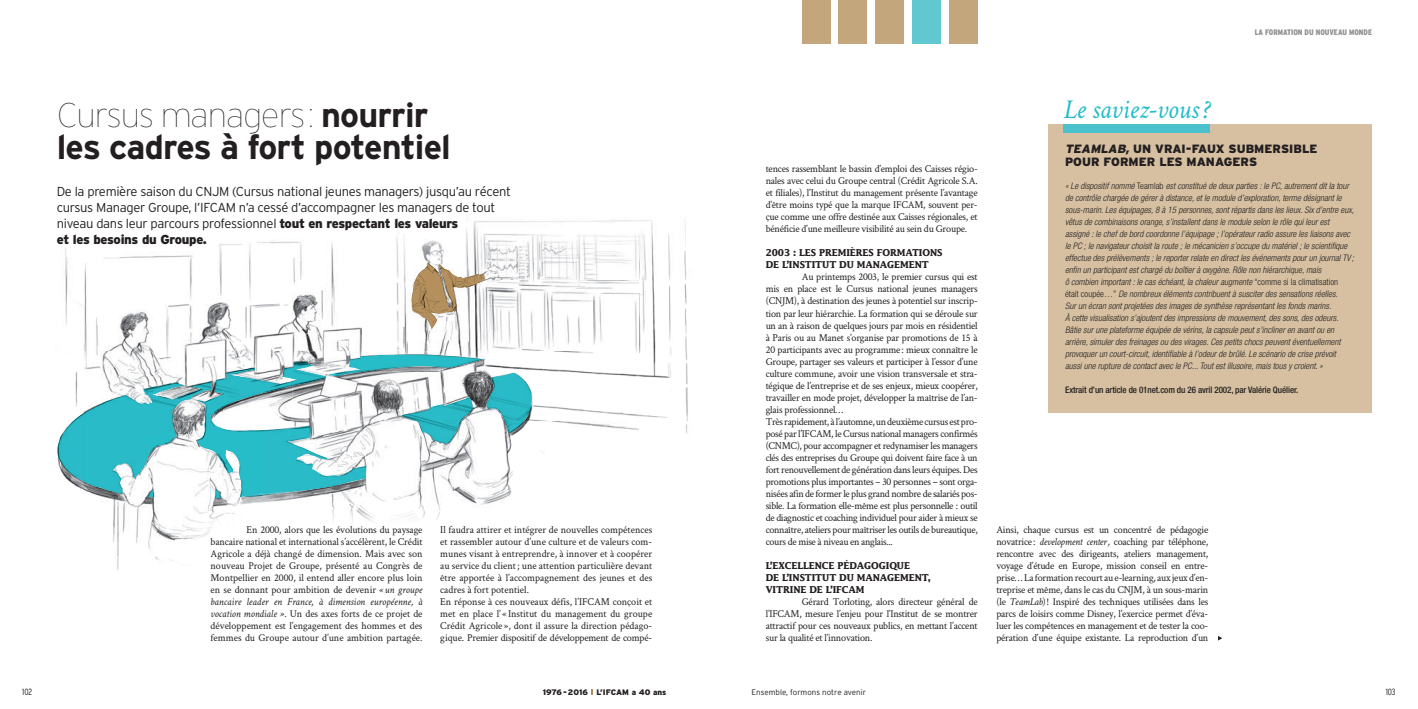
<style>
.page{position:relative;width:1418px;height:709px;background:#fff}
.page>*{position:absolute;margin:0;border:0;box-sizing:border-box;transform-origin:0 0}
.t1{font:700 34.2px/32.3px "Interstate";letter-spacing:-.025em;color:#231f20}
.t2{font:italic 27.3px "Crimson Text";color:#23bcc8}
.t3{font:300 13px/16px "Interstate";letter-spacing:-.025em;color:#231f20}
.t4{font:900 12px/13px "Interstate";color:#231f20}
.t5{font:10.5px/12px "Crimson Text";letter-spacing:-.02em;color:#231f20;text-align:justify}
.t6{font:10.5px/12px "Crimson Text";color:#231f20}
.t7{font:700 9.5px/12px "Lucida";letter-spacing:-.01em;color:#231f20;scale:.95 1}
.t8{font:italic 300 condensed 9px/12px "Helvetica Neue LT Std";color:#231f20}
.t9{font:500 condensed 9px "Helvetica Neue LT Std";letter-spacing:-.01em;color:#231f20}
.t10{font:300 condensed 9px "Interstate";letter-spacing:-.01em;color:#231f20}
.t11{font:300 8px "Interstate";color:#231f20}
.t12{font:900 condensed 8px "Interstate";color:#8d8f92}
.t13{font:900 8px "Interstate";color:#231f20}
.s1{font-weight:100}
.s2{font-weight:900}
.s3{font-style:italic}
.s4{font-style:normal}
</style>
<div class="page">
<div style="left:801px;top:0;width:29px;height:44px;background:#c4a67d"></div>
<div style="left:838px;top:0;width:29px;height:44px;background:#c4a67d"></div>
<div style="left:875px;top:0;width:29px;height:44px;background:#c4a67d"></div>
<div style="left:912px;top:0;width:28px;height:44px;background:#61c7d1"></div>
<div style="left:949px;top:0;width:28px;height:44px;background:#c4a67d"></div>
<img style="left:65px;top:220px;width:622px;height:131px">
<img style="left:84px;top:351px;width:69px;height:3px">
<img style="left:153px;top:351px;width:34px;height:3px">
<img style="left:224px;top:351px;width:464px;height:70px">
<img style="left:542px;top:421px;width:146px;height:32px">
<img style="left:107px;top:498px;width:12px;height:72px">
<img style="left:119px;top:498px;width:45px;height:62px">
<img style="left:209px;top:498px;width:18px;height:3px">
<img style="left:473px;top:498px;width:31px;height:7px">
<svg style="left:71px;top:354px;width:461px;height:144px"></svg>
<img style="left:412px;top:264px;width:46px;height:65px">
<img style="left:402px;top:397px;width:71px;height:47px">
<img style="left:486px;top:373px;width:46px;height:60px">
<img style="left:328px;top:354px;width:87px;height:22px">
<img style="left:197px;top:368px;width:67px;height:129px">
<img style="left:264px;top:361px;width:62px;height:68px">
<img style="left:264px;top:429px;width:68px;height:62px">
<img style="left:332px;top:465px;width:34px;height:21px">
<img style="left:88px;top:382px;width:93px;height:55px">
<img style="left:181px;top:381px;width:31px;height:21px">
<img style="left:57px;top:410px;width:31px;height:73px">
<img style="left:88px;top:437px;width:52px;height:57px">
<img style="left:150px;top:437px;width:25px;height:16px">
<img style="left:164px;top:501px;width:63px;height:59px">
<img style="left:227px;top:491px;width:129px;height:23px">
<img style="left:243px;top:491px;width:52px;height:6px">
<img style="left:356px;top:496px;width:117px;height:24px">
<img style="left:306px;top:506px;width:77px;height:16px">
<div style="left:1048px;top:124px;width:323px;height:288px;background:#d6c0a1"></div>
<div style="left:1063px;top:124px;width:146px;height:8px;background:#4ac1cc"></div>
<svg style="left:1218px;top:636px;width:4px;height:4px"></svg>
<h1 class="t1" style="left:57px;top:98px;width:396px"><span class="s1">Cursus managers :</span> nourrir les cadres à fort potentiel</h1>
<p class="t3" style="left:57px;top:183px;width:455px">De la première saison du CNJM (Cursus national jeunes managers) jusqu’au récent cursus Manager Groupe, l’IFCAM n’a cessé d’accompagner les managers de tout niveau dans leur parcours professionnel <span class="s2">tout en respectant les valeurs<br>et les besoins du Groupe.</span></p>
<p class="t5" style="left:210px;top:523px;width:213px;text-indent:36px">En 2000, alors que les évolutions du paysage bancaire national et international s’accélèrent, le Crédit Agricole a déjà changé de dimension. Mais avec son nouveau Projet de Groupe, présenté au Congrès de Montpellier en 2000, il entend aller encore plus loin en se donnant pour ambition de devenir <span class="s3">« un groupe bancaire leader en France, à dimension européenne, à vocation mondiale »</span>. Un des axes forts de ce projet de développement est l’engagement des hommes et des femmes du Groupe autour d’une ambition partagée.</p>
<p class="t6" style="left:440px;top:523px;width:213px">Il faudra attirer et intégrer de nouvelles compétences et rassembler autour d’une culture et de valeurs com&shy;munes visant à entreprendre, à innover et à coopérer au service du client ; une attention particulière devant être apportée à l’accompagnement des jeunes et des cadres à fort potentiel.<br>En réponse à ces nouveaux défis, l’IFCAM conçoit et met en place l’ « Institut du management du groupe Crédit Agricole », dont il assure la direction pédago&shy;gique. Premier dispositif de développement de compé-</p>
<p class="t12" style="left:1254px;top:27px;width:119px">LA FORMATION DU NOUVEAU MONDE</p>
<p class="t5" style="left:765px;top:163px;width:213px">tences rassemblant le bassin d’emploi des Caisses régio&shy;nales avec celui du Groupe central (Crédit Agricole S.A. et filiales), l’Institut du management présente l’avantage d’être moins typé que la marque IFCAM, souvent per&shy;çue comme une offre destinée aux Caisses régionales, et bénéficie d’une meilleure visibilité au sein du Groupe.</p>
<p class="t7" style="left:765px;top:247px;width:188px">2003 : LES PREMIÈRES FORMATIONS<br>DE L’INSTITUT DU MANAGEMENT</p>
<p class="t5" style="left:765px;top:271px;width:213px;text-align:left;text-indent:36px">Au printemps 2003, le premier cursus qui est mis en place est le Cursus national jeunes managers (CNJM), à destination des jeunes à potentiel sur inscrip&shy;tion par leur hiérarchie. La formation qui se déroule sur un an à raison de quelques jours par mois en résidentiel à Paris ou au Manet s’organise par promotions de 15 à 20 participants avec au programme : mieux connaître le Groupe, partager ses valeurs et participer à l’essor d’une culture commune, avoir une vision transversale et stra&shy;tégique de l’entreprise et de ses enjeux, mieux coopérer, travailler en mode projet, développer la maîtrise de l’an&shy;glais professionnel…<br>Très rapidement, à l’automne, un deuxième cursus est pro&shy;posé par l’IFCAM, le Cursus national managers confirmés (CNMC), pour accompagner et redynamiser les managers clés des entreprises du Groupe qui doivent faire face à un fort renouvellement de génération dans leurs équipes. Des promotions plus importantes – 30 personnes – sont orga&shy;nisées afin de former le plus grand nombre de salariés pos&shy;sible. La formation elle-même est plus personnelle : outil de diagnostic et coaching individuel pour aider à mieux se connaître, ateliers pour maîtriser les outils de bureautique, cours de mise à niveau en anglais...</p>
<p class="t7" style="left:765px;top:559px;width:175px">L’EXCELLENCE PÉDAGOGIQUE<br>DE L’INSTITUT DU MANAGEMENT,<br>VITRINE DE L’IFCAM</p>
<p class="t5" style="left:765px;top:595px;width:213px;text-indent:36px">Gérard Torloting, alors directeur général de l’IFCAM, mesure l’enjeu pour l’Institut de se montrer attractif pour ces nouveaux publics, en mettant l’accent sur la qualité et l’innovation.</p>
<h2 class="t2" style="left:1063px;top:94px;width:148px">Le saviez-vous ?</h2>
<p class="t4" style="left:1065px;top:142px;width:254px"><span class="s3">TEAMLAB,</span> UN VRAI-FAUX SUBMERSIBLE<br>POUR FORMER LES MANAGERS</p>
<p class="t8" style="left:1065px;top:180px;width:290px">« Le dispositif nommé <span class="s4">Teamlab</span> est constitué de deux parties : le PC, autrement dit la tour de contrôle chargée de gérer à distance, et le module d’exploration, terme désignant le sous-marin. Les équipages, 8 à 15 personnes, sont répartis dans les lieux. Six d’entre eux, vêtus de combinaisons orange, s’installent dans le module selon le rôle qui leur est assigné : le chef de bord coordonne l’équipage ; l’opérateur radio assure les liaisons avec le PC ; le navigateur choisit la route ; le mécanicien s’occupe du matériel ; le scientifique effectue des prélèvements ; le reporter relate en direct les événements pour un journal TV ; enfin un participant est chargé du boîtier à oxygène. Rôle non hiérarchique, mais<br>ô combien important : le cas échéant, la chaleur augmente <span class="s4">“comme si la climatisation était coupée…”</span> De nombreux éléments contribuent à susciter des sensations réelles.<br>Sur un écran sont projetées des images de synthèse représentant les fonds marins.<br>À cette visualisation s’ajoutent des impressions de mouvement, des sons, des odeurs.<br>Bâtie sur une plateforme équipée de vérins, la capsule peut s’incliner en avant ou en arrière, simuler des freinages ou des virages. Ces petits chocs peuvent éventuellement provoquer un court-circuit, identifiable à l’odeur de brûlé. Le scénario de crise prévoit aussi une rupture de contact avec le PC... Tout est illusoire, mais tous y croient. »</p>
<p class="t9" style="left:1065px;top:384px;width:234px">Extrait d’un article de 01net.com du 26 avril 2002, par Valérie Quélier.</p>
<p class="t5" style="left:996px;top:523px;width:213px">Ainsi, chaque cursus est un concentré de pédagogie novatrice : <span class="s3">development center ,</span> coaching par téléphone, rencontre avec des dirigeants, ateliers management, voyage d’étude en Europe, mission conseil en entre&shy;prise… La formation recourt au e-learning, aux jeux d’en&shy;treprise et même, dans le cas du CNJM, à un sous-marin (le <span class="s3">TeamLab</span>) ! Inspiré des techniques utilisées dans les parcs de loisirs comme Disney, l’exercice permet d’éva&shy;luer les compétences en management et de tester la coo&shy;pération d’une équipe existante. La reproduction d’un</p>
<p class="t10" style="left:22px;top:686px;width:12px">102</p>
<p class="t10" style="left:1385px;top:686px;width:12px">103</p>
<p class="t13" style="left:543px;top:687px;width:125px">1976 - 2016 L’IFCAM a 40 ans</p>
<p class="t11" style="left:751px;top:687px;width:116px">Ensemble, formons notre avenir</p>
</div>
